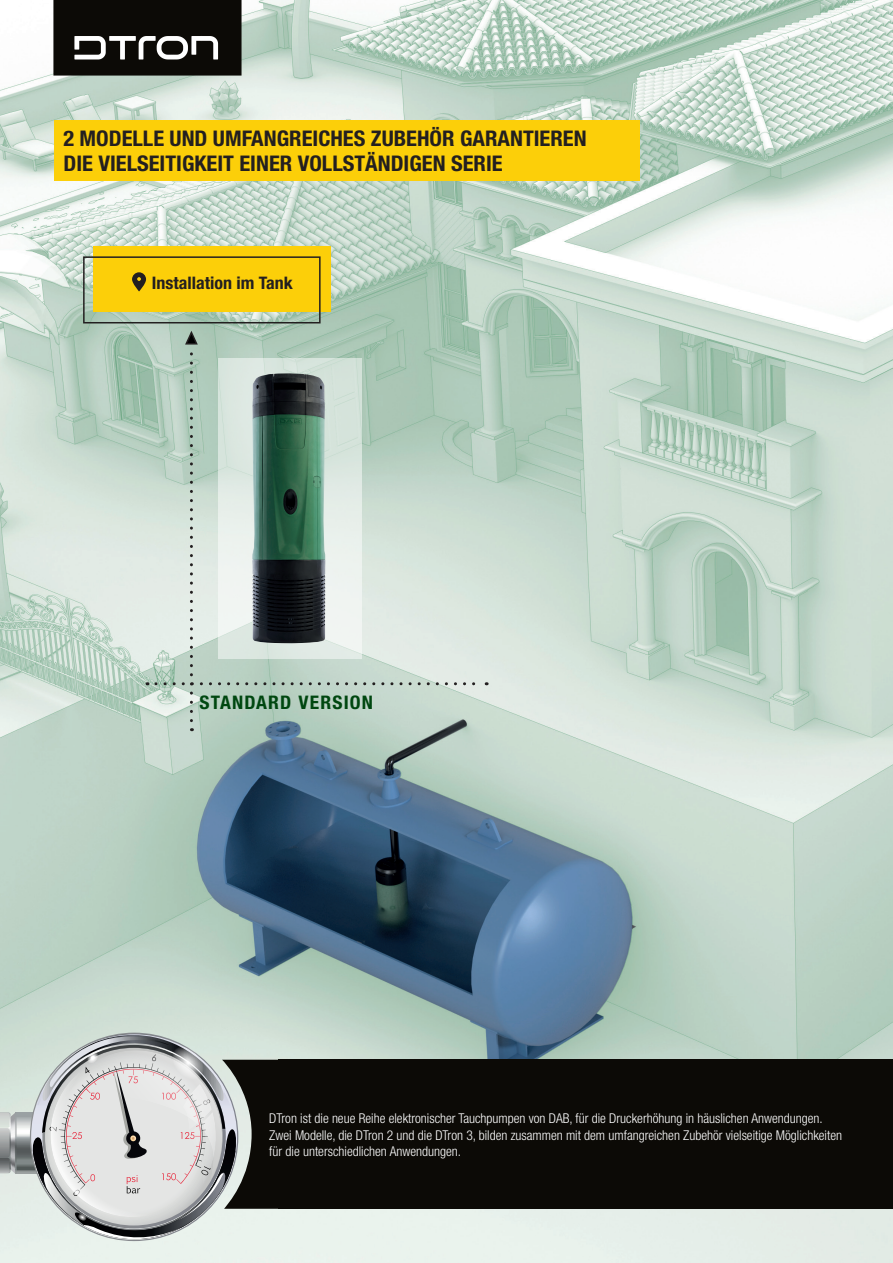
<style>
.page{position:relative;width:893px;height:1263px;background:#fff}
.page>*{position:absolute;margin:0;border:0;box-sizing:border-box;transform-origin:0 0}
.t1{font:700 condensed 21.6px/25.5px "Helvetica Neue LT";color:#231f20;scale:1.04 1}
.t2{font:700 condensed 18.75px "Helvetica Neue LT";letter-spacing:.06em;color:#004710;scale:1.04 1}
.t3{font:700 condensed 17.25px "Helvetica Neue LT";color:#231f20;scale:1.04 1}
.t4{font:300 condensed 13.5px/16.5px "Helvetica Neue LT";color:#fff}
</style>
<div class="page">
<img style="left:0;top:0;width:893px;height:1263px">
<div style="left:279px;top:1060px;width:614px;height:149px;background:#0c0a06"></div>
<div style="left:93px;top:247px;width:237px;height:65px;background:#fccf09"></div>
<div style="left:83px;top:256px;width:238px;height:67px;border:2px solid #231f20"></div>
<svg style="left:156px;top:329px;width:331px;height:392px;background:#c9dad0"></svg>
<svg style="left:17px;top:1112px;width:14px;height:62px"></svg>
<svg style="left:0;top:1112px;width:17px;height:62px"></svg>
<svg style="left:31px;top:1034px;width:267px;height:208px;background:#adafad"></svg>
<svg style="left:132px;top:272px;width:14px;height:19px"></svg>
<img style="left:252px;top:374px;width:73px;height:269px">
<div style="left:54px;top:120px;width:586px;height:60px;background:#fccf09"></div>
<svg style="left:53px;top:0;width:189px;height:76px;background:#252320"></svg>
<h1 class="t1" style="left:63px;top:125px;width:505px">2 MODELLE UND UMFANGREICHES ZUBEHÖR GARANTIEREN<br>DIE VIELSEITIGKEIT EINER VOLLSTÄNDIGEN SERIE</h1>
<p class="t3" style="left:152px;top:273px;width:137px">Installation im Tank</p>
<h2 class="t2" style="left:199px;top:691px;width:168px">STANDARD VERSION</h2>
<p class="t4" style="left:269px;top:1110px;width:574px">DTron ist die neue Reihe elektronischer Tauchpumpen von DAB, für die Druckerhöhung in häuslichen Anwendungen.<br>Zwei Modelle, die DTron 2 und die DTron 3, bilden zusammen mit dem umfangreichen Zubehör vielseitige Möglichkeiten für die unterschiedlichen Anwendungen.</p>
</div>
